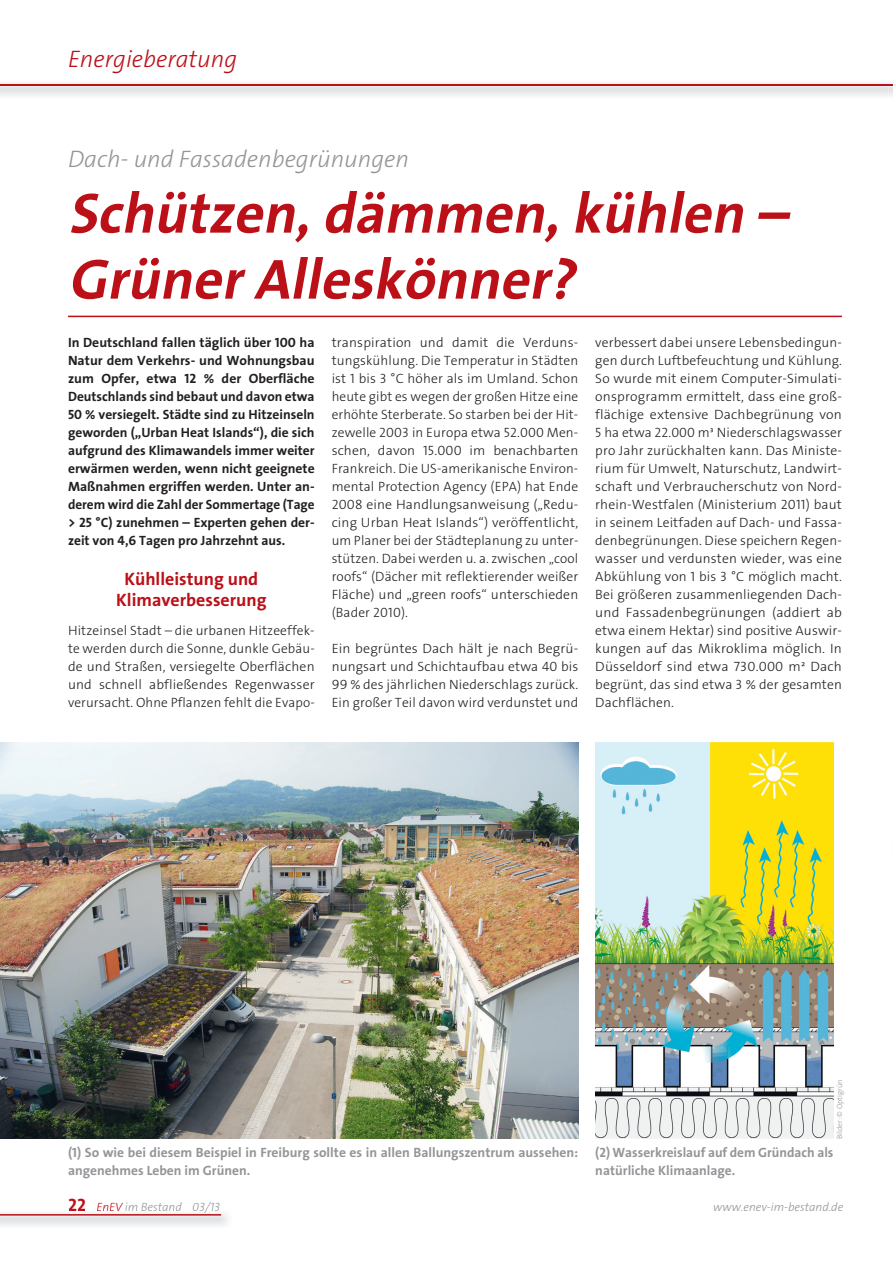
<style>
.page{position:relative;width:893px;height:1263px;background:#fff}
.page>*{position:absolute;margin:0;border:0;box-sizing:border-box;transform-origin:0 0}
.t1{font:italic 700 57px/66px "The Sans East";color:#bb1018}
.t2{font:italic 24px "The Sans Light";color:#939598}
.t3{font:italic 24px "The Sans Light";color:#bb1018}
.t4{font:700 18px/21px "The Sans";color:#bb1018;text-align:center}
.t5{font:13.5px/18px "The Sans Light";letter-spacing:.01em;color:#231f20;text-align:justify}
.t6{font:700 13.5px/18px "The Sans";color:#231f20;text-align:justify}
.t7{font:700 13.5px/18px "The Sans";color:#939598}
.t8{font:italic 12px "The Sans Light";color:#939598}
.t9{font:7.5px "The Sans Light";color:#939598}
.s1{font-family:"The Sans";font-weight:700;font-style:normal;font-size:18px;color:#bb1018}
.s2{color:#bb1018}
</style>
<div class="page">
<hr style="left:0;top:84px;width:893px;height:2px;background:#bb1018">
<img style="left:0;top:1209px;width:228px;height:17px">
<svg style="left:69px;top:1209px;width:16px;height:2px"></svg>
<img style="left:86px;top:1209px;width:37px;height:2px">
<img style="left:125px;top:1209px;width:95px;height:4px">
<hr style="left:0;top:1214px;width:221px;height:1px;background:#bb1018">
<hr style="left:68px;top:316px;width:774px;height:1px;background:#bb1018">
<img style="left:0;top:743px;width:578px;height:395px">
<img style="left:595px;top:743px;width:238px;height:395px">
<h2 class="t3" style="left:68px;top:47px;width:171px">Energieberatung</h2>
<h2 class="t2" style="left:68px;top:146px;width:343px">Dach- und Fassadenbegrünungen</h2>
<h1 class="t1" style="left:68px;top:182px;width:732px">Schützen,dämmen,kühlen –<br>GrünerAlleskönner?</h1>
<p class="t5" style="left:332px;top:334px;width:248px">transpiration und damit die Verduns&shy;tungskühlung. Die Temperatur in Städten ist 1 bis 3 °C höher als im Umland. Schon heute gibt es wegen der großen Hitze eine erhöhte Sterberate. So starben bei der Hit&shy;zewelle 2003 in Europa etwa 52.000 Men&shy;schen, davon 15.000 im benachbarten Frankreich. Die US-amerikanische Environ&shy;mental Protection Agency (EPA) hat Ende 2008 eine Handlungsanweisung („Redu&shy;cing Urban Heat Islands“) veröffentlicht, um Planer bei der Städteplanung zu unter&shy;stützen. Dabei werden u. a. zwischen „cool roofs“ (Dächer mit reflektierender weißer Fläche) und „green roofs“ unterschieden (Bader 2010).</p>
<p class="t5" style="left:332px;top:640px;width:248px">Ein begrüntes Dach hält je nach Begrü&shy;nungsart und Schichtaufbau etwa 40 bis 99 % des jährlichen Niederschlags zurück.<br>Ein großer Teil davon wird verdunstet und</p>
<p class="t6" style="left:68px;top:334px;width:248px">In Deutschland fallen täglich über 100 ha Natur dem Verkehrs- und Wohnungsbau zum Opfer, etwa 12 % der Oberfläche Deutschlands sind bebaut und davon etwa 50 % versiegelt. Städte sind zu Hitzeinseln geworden („Urban Heat Islands“), die sich aufgrund des Klimawandels immer weiter erwärmen werden, wenn nicht geeignete Maßnahmen ergriffen werden. Unter an&shy;derem wird die Zahl der Sommertage (Tage &gt; 25 °C) zunehmen – Experten gehen der&shy;zeit von 4,6 Tagen pro Jahrzehnt aus.</p>
<h3 class="t4" style="left:116px;top:569px;width:152px">Kühlleistung und<br>Klimaverbesserung</h3>
<p class="t5" style="left:68px;top:622px;width:248px">Hitzeinsel Stadt – die urbanen Hitzeeffek&shy;te werden durch die Sonne, dunkle Gebäu&shy;de und Straßen, versiegelte Oberflächen und schnell abfließendes Regenwasser verursacht. Ohne Pflanzen fehlt die Evapo-</p>
<p class="t5" style="left:595px;top:334px;width:248px">verbessert dabei unsere Lebensbedingun&shy;gen durch Luftbefeuchtung und Kühlung.<br>So wurde mit einem Computer-Simulati&shy;onsprogramm ermittelt, dass eine groß&shy;flächige extensive Dachbegrünung von 5 ha etwa 22.000 m³ Niederschlagswasser pro Jahr zurückhalten kann. Das Ministe&shy;rium für Umwelt, Naturschutz, Landwirt&shy;schaft und Verbraucherschutz von Nord&shy;rhein-Westfalen (Ministerium 2011) baut in seinem Leitfaden auf Dach- und Fassa&shy;denbegrünungen. Diese speichern Regen&shy;wasser und verdunsten wieder, was eine Abkühlung von 1 bis 3 °C möglich macht.<br>Bei größeren zusammenliegenden Dach&shy;und Fassadenbegrünungen (addiert ab etwa einem Hektar) sind positive Auswir&shy;kungen auf das Mikroklima möglich. In Düsseldorf sind etwa 730.000 m² Dach begrünt, das sind etwa 3 % der gesamten Dachflächen.</p>
<p class="t9" style="left:836px;top:1139px;width:61px;rotate:-90deg">Bilder: © Optigrün</p>
<p class="t7" style="left:68px;top:1144px;width:512px">(1) So wie bei diesem Beispiel in Freiburg sollte es in allen Ballungszentrum aussehen: angenehmes Leben im Grünen.</p>
<p class="t7" style="left:595px;top:1144px;width:240px">(2) Wasserkreislauf auf dem Gründach als natürliche Klimaanlage.</p>
<p class="t8" style="left:68px;top:1201px;width:154px"><span class="s1">22</span> <span class="s2">EnEV</span> im Bestand 03/13</p>
<p class="t8" style="left:713px;top:1201px;width:132px">www.enev-im-bestand.de</p>
</div>
